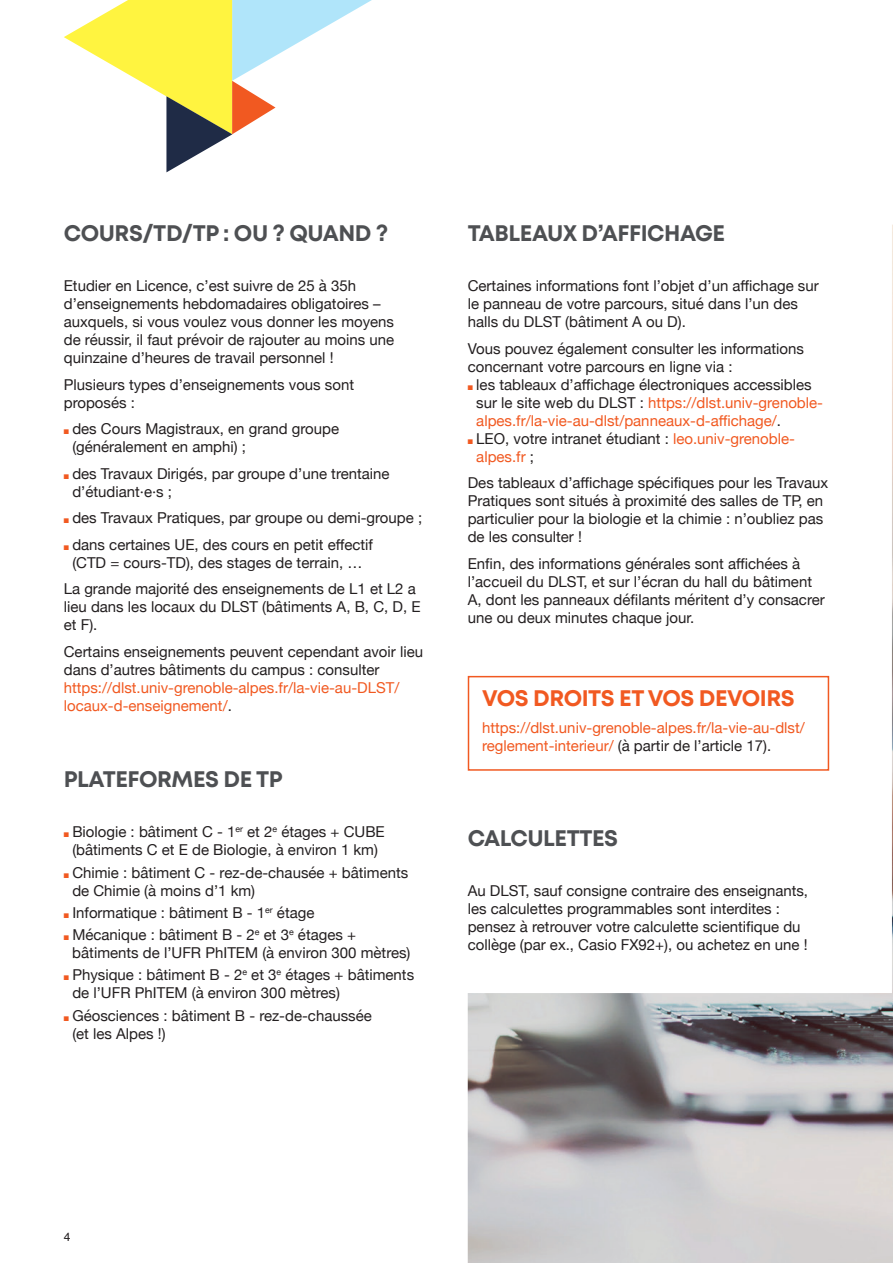
<style>
.page{position:relative;width:893px;height:1263px;background:#fff}
.page>*{position:absolute;margin:0;border:0;box-sizing:border-box;transform-origin:0 0}
.t1{font:700 22.5px "Mont";letter-spacing:-.02em;color:#4e5053}
.t2{font:700 22.5px "Mont";letter-spacing:-.02em;color:#f15921}
.t3{font:15px/18px "Helvetica Neue";color:#231f20}
.t4{font:15px/18px "Helvetica Neue";color:#f15921}
.t5{font:12px "Helvetica";color:#231f20}
.s1{color:#f15921}
.s2{color:#231f20}
</style>
<div class="page">
<svg style="left:64px;top:0;width:308px;height:172px"></svg>
<img style="left:468px;top:225px;width:425px;height:1038px">
<p class="t1" style="left:64px;top:218px;width:326px">COURS/TD/TP : OU ? QUAND ?</p>
<p class="t1" style="left:468px;top:218px;width:259px">TABLEAUX D’AFFICHAGE</p>
<p class="t3" style="left:64px;top:278px;width:332px">Etudier en Licence, c’est suivre de 25 à 35h d’enseignements hebdomadaires obligatoires – auxquels, si vous voulez vous donner les moyens de réussir, il faut prévoir de rajouter au moins une quinzaine d’heures de travail personnel !</p>
<p class="t3" style="left:64px;top:376px;width:292px">Plusieurs types d’enseignements vous sont proposés :</p>
<p class="t3" style="left:72px;top:421px;width:268px;text-indent:-9px"><span class="s1">■</span> des Cours Magistraux, en grand groupe (généralement en amphi) ;</p>
<p class="t3" style="left:72px;top:465px;width:319px;text-indent:-9px"><span class="s1">■</span> des Travaux Dirigés, par groupe d’une trentaine d’étudiant·e·s ;</p>
<p class="t3" style="left:64px;top:510px;width:360px"><span class="s1">■</span> des Travaux Pratiques, par groupe ou demi-groupe ;</p>
<p class="t3" style="left:64px;top:536px;width:311px;text-align:center"><span class="s1">■</span> dans certaines UE, des cours en petit effectif (CTD = cours-TD), des stages de terrain, …</p>
<p class="t3" style="left:64px;top:581px;width:358px">La grande majorité des enseignements de L1 et L2 a lieu dans les locaux du DLST (bâtiments A, B, C, D, E et F).</p>
<p class="t3" style="left:64px;top:643px;width:361px">Certains enseignements peuvent cependant avoir lieu dans d’autres bâtiments du campus : consulter</p>
<p class="t4" style="left:64px;top:679px;width:337px">https://dlst.univ-grenoble-alpes.fr/la-vie-au-DLST/ locaux-d-enseignement/<span class="s2">.</span></p>
<p class="t1" style="left:64px;top:764px;width:221px">PLATEFORMES DE TP</p>
<p class="t3" style="left:64px;top:824px;width:323px;text-align:center"><span class="s1">■</span> Biologie : bâtiment C - 1<sup>er</sup> et 2<sup>e</sup> étages + CUBE (bâtiments C et E de Biologie, à environ 1 km)</p>
<p class="t3" style="left:72px;top:864px;width:338px;text-indent:-9px"><span class="s1">■</span> Chimie : bâtiment C - rez-de-chausée + bâtiments de Chimie (à moins d’1 km)</p>
<p class="t3" style="left:64px;top:904px;width:252px"><span class="s1">■</span> Informatique : bâtiment B - 1<sup>er</sup> étage</p>
<p class="t3" style="left:72px;top:926px;width:340px;text-indent:-9px"><span class="s1">■</span> Mécanique : bâtiment B - 2<sup>e</sup> et 3<sup>e</sup> étages + bâtiments de l’UFR PhITEM (à environ 300 mètres)</p>
<p class="t3" style="left:72px;top:967px;width:343px;text-indent:-9px"><span class="s1">■</span> Physique : bâtiment B - 2<sup>e</sup> et 3<sup>e</sup> étages + bâtiments de l’UFR PhITEM (à environ 300 mètres)</p>
<p class="t3" style="left:72px;top:1007px;width:301px;text-indent:-9px"><span class="s1">■</span> Géosciences : bâtiment B - rez-de-chaussée (et les Alpes !)</p>
<p class="t3" style="left:468px;top:278px;width:352px">Certaines informations font l’objet d’un affichage sur le panneau de votre parcours, situé dans l’un des halls du DLST (bâtiment A ou D).</p>
<p class="t3" style="left:468px;top:340px;width:338px">Vous pouvez également consulter les informations concernant votre parcours en ligne via :</p>
<p class="t4" style="left:476px;top:376px;width:348px;text-indent:-9px">■ <span class="s2">les tableaux d’affichage électroniques accessibles sur le site web du DLST :</span> https://dlst.univ-grenoble&shy;alpes.fr/la-vie-au-dlst/panneaux-d-affichage/<span class="s2">.</span></p>
<p class="t3" style="left:476px;top:430px;width:320px;text-indent:-9px"><span class="s1">■</span> LEO, votre intranet étudiant : <span class="s1">leo.univ-grenoble&shy;alpes.fr</span> ;</p>
<p class="t3" style="left:468px;top:475px;width:362px">Des tableaux d’affichage spécifiques pour les Travaux Pratiques sont situés à proximité des salles de TP, en particulier pour la biologie et la chimie : n’oubliez pas de les consulter !</p>
<p class="t3" style="left:468px;top:555px;width:359px">Enfin, des informations générales sont affichées à l’accueil du DLST, et sur l’écran du hall du bâtiment A, dont les panneaux défilants méritent d’y consacrer une ou deux minutes chaque jour.</p>
<p class="t2" style="left:482px;top:684px;width:314px">VOS DROITS ET VOS DEVOIRS</p>
<p class="t4" style="left:482px;top:719px;width:324px">https://dlst.univ-grenoble-alpes.fr/la-vie-au-dlst/ reglement-interieur/ <span class="s2">(à partir de l’article 17).</span></p>
<p class="t1" style="left:468px;top:823px;width:152px">CALCULETTES</p>
<p class="t3" style="left:468px;top:882px;width:342px">Au DLST, sauf consigne contraire des enseignants, les calculettes programmables sont interdites : pensez à retrouver votre calculette scientifique du collège (par ex., Casio FX92+), ou achetez en une !</p>
<p class="t5" style="left:64px;top:1228px;width:8px">4</p>
</div>
